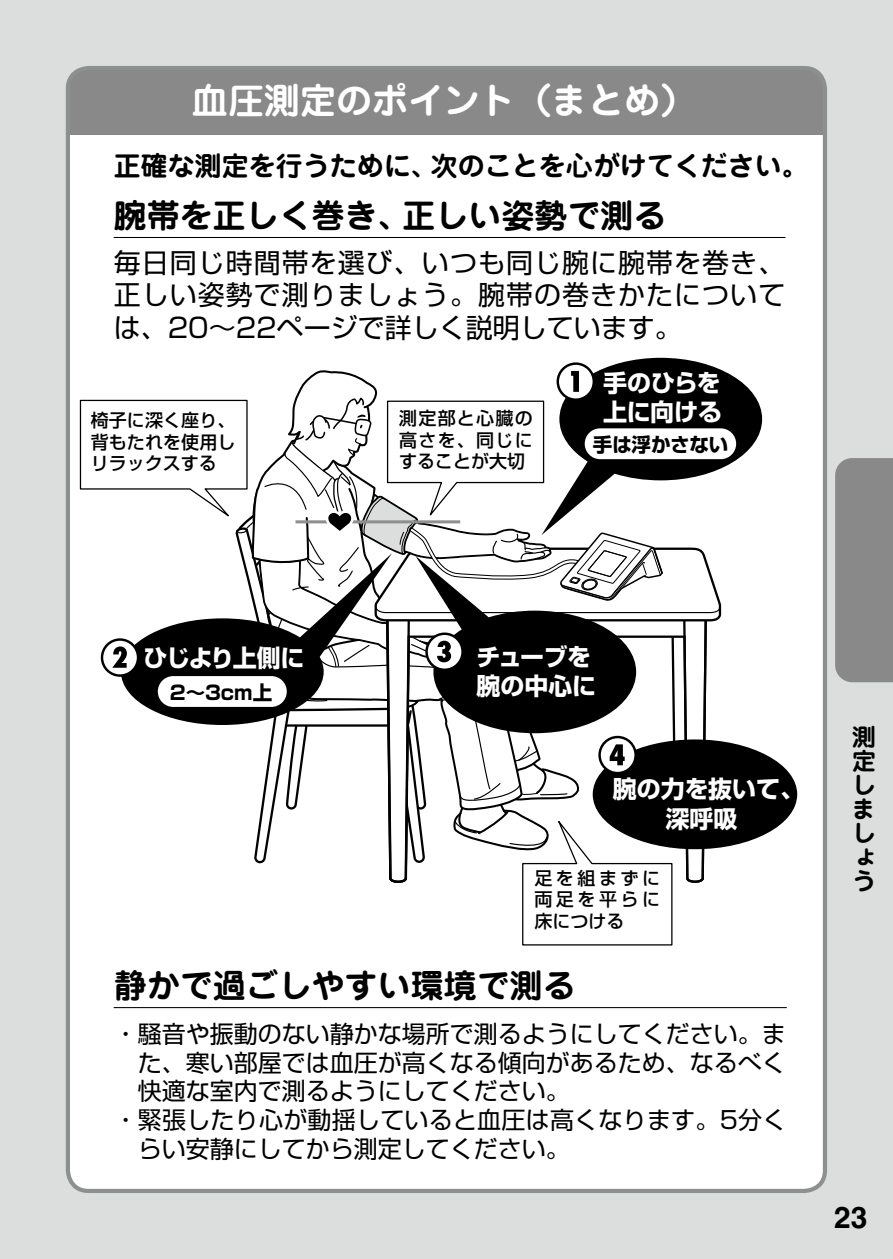
<style>
.page{position:relative;width:893px;height:1259px;background:#dcdddd}
.page>*{position:absolute;margin:0;border:0;box-sizing:border-box;transform-origin:0 0}
.t1{font:700 36px "Jun 501 Pro";color:#fff}
.t2{font:700 33px "Jun 501 Pro";color:#000}
.t3{font:700 30px "Helvetica LT Std";color:#000}
.t4{font:27px/32.4px "Shin Go Pro";letter-spacing:.04em;color:#000;text-align:justify}
.t5{font:700 27px "Jun 501 Pro";color:#000}
.t6{font:24px "Shin Go Pro";color:#000}
.t7{font:700 24px/28.8px "Shin Go Pro";letter-spacing:-.005em;color:#fff}
.t8{font:700 24px "Shin Go Pro";letter-spacing:-.06em;color:#fff}
.t9{font:700 24px/24px "Jun 501 Pro";color:#000;text-align:justify}
.t10{font:700 19.5px "Shin Go Pro";color:#000}
.t11{font:500 18px/21.6px "Shin Go Pro";letter-spacing:.005em;color:#000;text-align:justify}
</style>
<div class="page">
<div style="left:68px;top:68px;width:757px;height:1123px;background:#fff;border-radius:21px"></div>
<div style="left:68px;top:68px;width:757px;height:66px;background:#898989"></div>
<div style="left:66px;top:66px;width:761px;height:1127px;border:4px solid #8e8f8f;border-radius:21px"></div>
<hr style="left:114px;top:1007px;width:673px;height:1px;background:#000">
<hr style="left:114px;top:237px;width:671px;height:1px;background:#000">
<div style="left:593px;top:739px;width:204px;height:110px;background:#000;border-radius:50%"></div>
<svg style="left:79px;top:358px;width:683px;height:588px"></svg>
<div style="left:835px;top:458px;width:58px;height:224px;background:#898989"></div>
<h1 class="t1" style="left:192px;top:72px;width:506px">血圧測定のポイント（まとめ）</h1>
<p class="t5" style="left:114px;top:144px;width:697px">正確な測定を行うために、次のことを心がけてください。</p>
<h2 class="t2" style="left:114px;top:189px;width:554px">腕帯を正しく巻き、正しい姿勢で測る</h2>
<p class="t4" style="left:114px;top:243px;width:673px">毎日同じ時間帯を選び、いつも同じ腕に腕帯を巻き、正しい姿勢で測りましょう。腕帯の巻きかたについては、20～22ページで詳しく説明しています。</p>
<p class="t11" style="left:91px;top:407px;width:146px">椅子に深く座り、背もたれを使用しリラックスする</p>
<p class="t11" style="left:399px;top:405px;width:135px">測定部と心臓の高さを、同じにすることが大切</p>
<p class="t7" style="left:603px;top:366px;width:121px">手のひらを上に向ける</p>
<p class="t10" style="left:593px;top:429px;width:137px">手は浮かさない</p>
<p class="t8" style="left:143px;top:638px;width:162px">ひじより上側に</p>
<p class="t10" style="left:170px;top:677px;width:104px">2～3cm上</p>
<p class="t7" style="left:476px;top:640px;width:121px">チューブを腕の中心に</p>
<p class="t7" style="left:613px;top:770px;width:193px;line-height:30.6px;text-align:center">腕の力を抜いて、深呼吸</p>
<p class="t11" style="left:534px;top:864px;width:127px">足を組まずに両足を平らに床につける</p>
<h2 class="t2" style="left:114px;top:959px;width:463px">静かで過ごしやすい環境で測る</h2>
<p class="t6" style="left:114px;top:1014px;width:674px">・騒音や振動のない静かな場所で測るようにしてください。ま</p>
<p class="t6" style="left:138px;top:1042px;width:650px">た、寒い部屋では血圧が高くなる傾向があるため、なるべく</p>
<p class="t6" style="left:138px;top:1071px;width:433px">快適な室内で測るようにしてください。</p>
<p class="t6" style="left:114px;top:1100px;width:674px">・緊張したり心が動揺していると血圧は高くなります。5分く</p>
<p class="t6" style="left:138px;top:1129px;width:433px">らい安静にしてから測定してください。</p>
<p class="t9" style="left:852px;top:722px;width:24px">測定しましょう</p>
<p class="t3" style="left:834px;top:1199px;width:35px">23</p>
</div>
